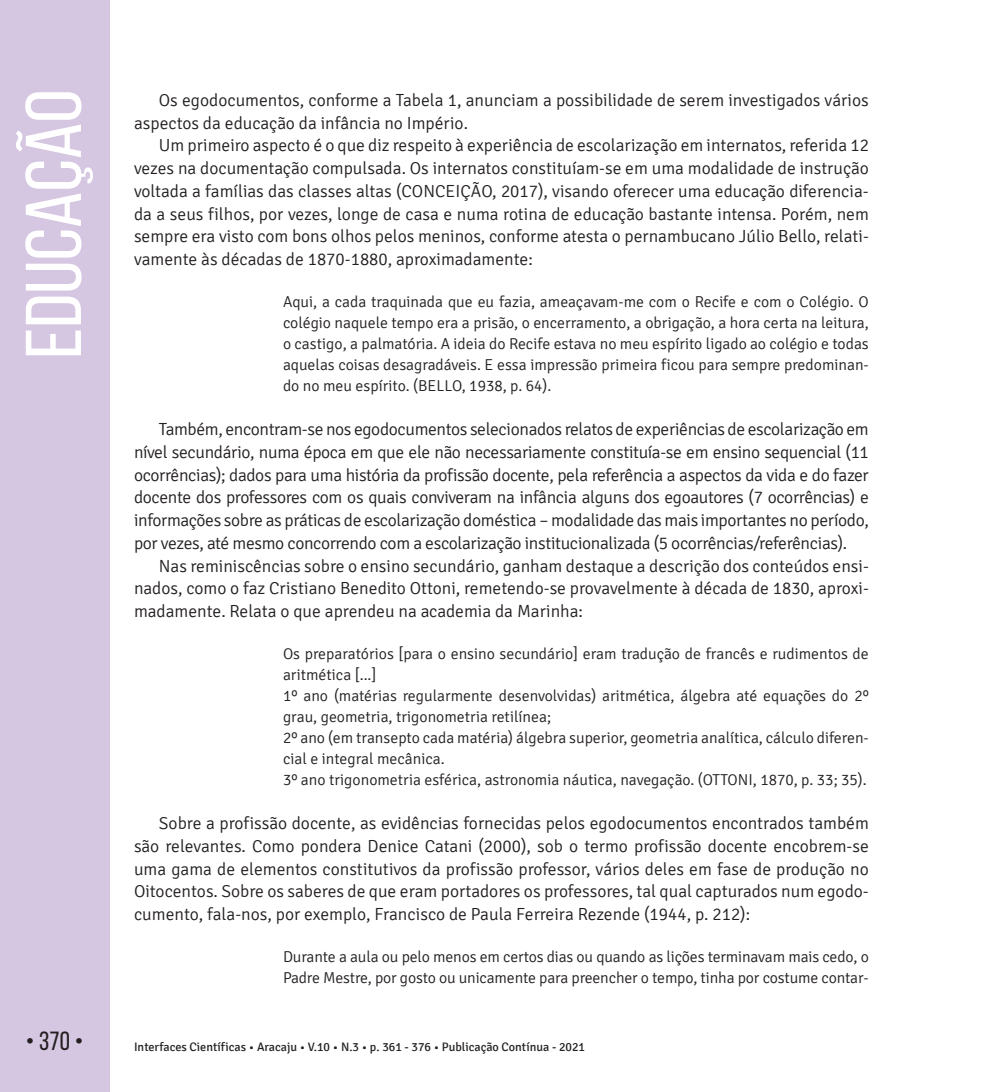
<style>
.page{position:relative;width:993px;height:1092px;background:#fff}
.page>*{position:absolute;margin:0;border:0;box-sizing:border-box;transform-origin:0 0}
.t1{font:78.75px "Bebas Neue";color:#fff;scale:1.09 1}
.t2{font:26.25px "Bebas Neue";color:#231f20}
.t3{font:300 17.5px/22.8px "Signika";color:#231f20;text-align:justify}
.t4{font:300 15.75px/21px "Signika";color:#231f20}
.t5{font:12.25px "Signika";color:#231f20}
</style>
<div class="page">
<div style="left:0;top:0;width:109px;height:1091px;background:#d5c6e1"></div>
<h1 class="t1" style="left:11px;top:358px;width:248px;rotate:-90deg">EDUCAÇÃO</h1>
<p class="t3" style="left:134px;top:89px;width:736px;text-indent:25px">Os egodocumentos, conforme a Tabela 1, anunciam a possibilidade de serem investigados vários aspectos da educação da infância no Império.</p>
<p class="t3" style="left:134px;top:134px;width:736px;text-indent:25px">Um primeiro aspecto é o que diz respeito à experiência de escolarização em internatos, referida 12 vezes na documentação compulsada. Os internatos constituíam-se em uma modalidade de instrução voltada a famílias das classes altas (CONCEIÇÃO, 2017), visando oferecer uma educação diferencia&shy;da a seus filhos, por vezes, longe de casa e numa rotina de educação bastante intensa. Porém, nem sempre era visto com bons olhos pelos meninos, conforme atesta o pernambucano Júlio Bello, relati&shy;vamente às décadas de 1870-1880, aproximadamente:</p>
<p class="t4" style="left:283px;top:291px;width:587px;text-align:justify">Aqui, a cada traquinada que eu fazia, ameaçavam-me com o Recife e com o Colégio. O colégio naquele tempo era a prisão, o encerramento, a obrigação, a hora certa na leitura, o castigo, a palmatória. A ideia do Recife estava no meu espírito ligado ao colégio e todas aquelas coisas desagradáveis. E essa impressão primeira ficou para sempre predominan&shy;do no meu espírito. (BELLO, 1938, p. 64).</p>
<p class="t3" style="left:134px;top:418px;width:736px;text-indent:25px">Também, encontram-se nos egodocumentos selecionados relatos de experiências de escolarização em nível secundário, numa época em que ele não necessariamente constituía-se em ensino sequencial (11 ocorrências); dados para uma história da profissão docente, pela referência a aspectos da vida e do fazer docente dos professores com os quais conviveram na infância alguns dos egoautores (7 ocorrências) e informações sobre as práticas de escolarização doméstica – modalidade das mais importantes no período, por vezes, até mesmo concorrendo com a escolarização institucionalizada (5 ocorrências/referências).</p>
<p class="t3" style="left:134px;top:554px;width:736px;text-indent:25px">Nas reminiscências sobre o ensino secundário, ganham destaque a descrição dos conteúdos ensi&shy;nados, como o faz Cristiano Benedito Ottoni, remetendo-se provavelmente à década de 1830, aproxi&shy;madamente. Relata o que aprendeu na academia da Marinha:</p>
<p class="t4" style="left:283px;top:643px;width:587px">Os preparatórios [para o ensino secundário] eram tradução de francês e rudimentos de aritmética [...]<br>1º ano (matérias regularmente desenvolvidas) aritmética, álgebra até equações do 2º grau, geometria, trigonometria retilínea;<br>2º ano (em transepto cada matéria) álgebra superior, geometria analítica, cálculo diferen&shy;cial e integral mecânica.<br>3º ano trigonometria esférica, astronomia náutica, navegação. (OTTONI, 1870, p. 33; 35).</p>
<p class="t3" style="left:134px;top:812px;width:736px;text-indent:25px">Sobre a profissão docente, as evidências fornecidas pelos egodocumentos encontrados também são relevantes. Como pondera Denice Catani (2000), sob o termo profissão docente encobrem-se uma gama de elementos constitutivos da profissão professor, vários deles em fase de produção no Oitocentos. Sobre os saberes de que eram portadores os professores, tal qual capturados num egodo&shy;cumento, fala-nos, por exemplo, Francisco de Paula Ferreira Rezende (1944, p. 212):</p>
<p class="t4" style="left:283px;top:946px;width:587px">Durante a aula ou pelo menos em certos dias ou quando as lições terminavam mais cedo, o<br>Padre Mestre, por gosto ou unicamente para preencher o tempo, tinha por costume contar-</p>
<h2 class="t2" style="left:26px;top:1026px;width:59px">• 370 •</h2>
<p class="t5" style="left:134px;top:1040px;width:452px">Interfaces Científicas • Aracaju • V.10 • N.3 • p. 361 - 376 • Publicação Contínua - 2021</p>
</div>
